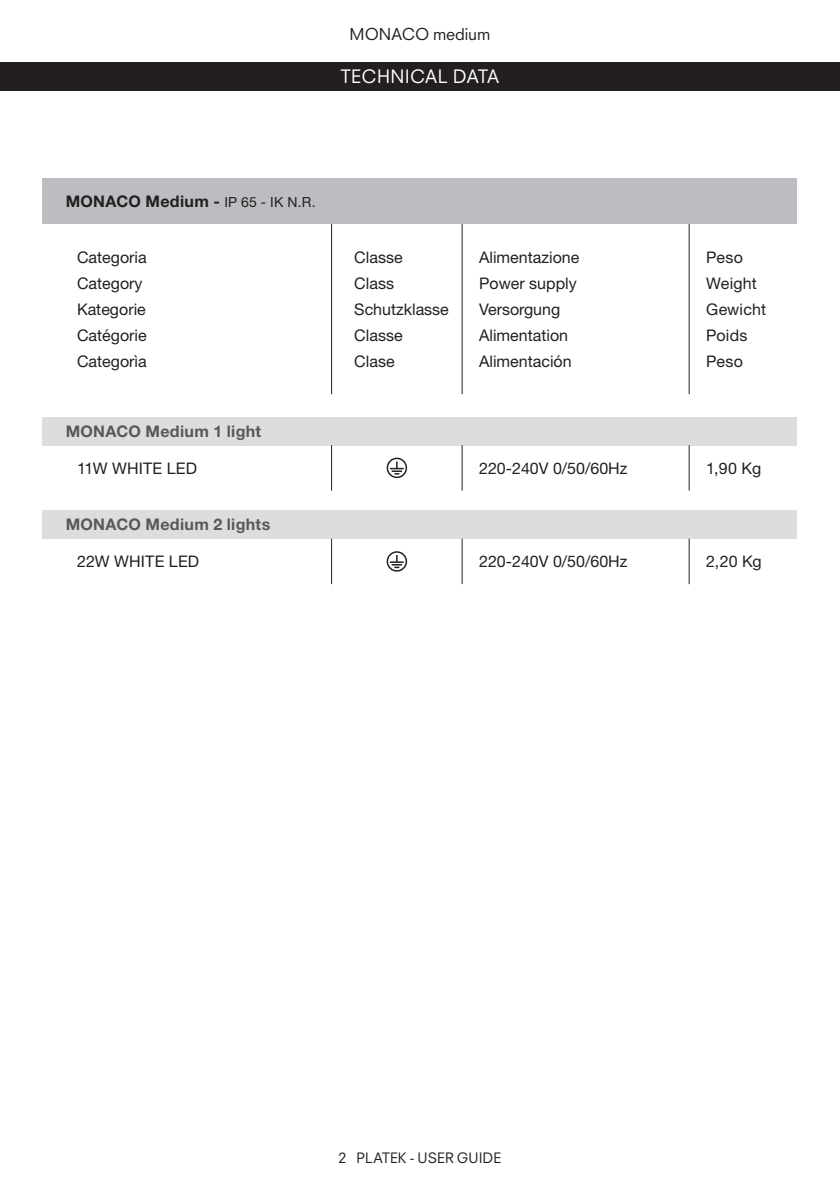
<style>
.page{position:relative;width:840px;height:1191px;background:#fff}
.page>*{position:absolute;margin:0;border:0;box-sizing:border-box;transform-origin:0 0}
.t1{font:18px "Neuzeit SLT Std";letter-spacing:.015em;color:#fff}
.t2{font:16px/26px "Helvetica Neue LT Std";color:#231f20}
.t3{font:700 16px "Helvetica Neue LT Std";letter-spacing:.02em;color:#57585a}
.t4{font:700 16px "Helvetica Neue LT Std";letter-spacing:.025em;color:#231f20}
.t5{font:16px "Neuzeit SLT Std";letter-spacing:-.005em;color:#231f20}
.t6{font:14px "Neuzeit SLT Std";letter-spacing:.005em;color:#231f20}
.s1{font-weight:400;font-size:14px}
</style>
<div class="page">
<div style="left:0;top:62px;width:839px;height:29px;background:#231f20"></div>
<div style="left:43px;top:179px;width:753px;height:45px;background:#bcbdc0"></div>
<hr style="left:331px;top:224px;width:1px;height:170px;background:#231f20">
<hr style="left:461px;top:224px;width:1px;height:170px;background:#231f20">
<hr style="left:688px;top:224px;width:1px;height:170px;background:#231f20">
<div style="left:43px;top:417px;width:753px;height:28px;background:#dcdddf"></div>
<hr style="left:331px;top:445px;width:1px;height:45px;background:#231f20">
<hr style="left:461px;top:445px;width:1px;height:45px;background:#231f20">
<hr style="left:688px;top:445px;width:1px;height:45px;background:#231f20">
<div style="left:386px;top:457px;width:21px;height:21px;border:2px solid #231f20;border-radius:50%"></div>
<svg style="left:390px;top:461px;width:13px;height:13px"></svg>
<div style="left:43px;top:510px;width:753px;height:29px;background:#dcdddf"></div>
<hr style="left:331px;top:539px;width:1px;height:45px;background:#231f20">
<hr style="left:461px;top:539px;width:1px;height:45px;background:#231f20">
<hr style="left:688px;top:539px;width:1px;height:45px;background:#231f20">
<div style="left:386px;top:551px;width:21px;height:20px;border:2px solid #231f20;border-radius:50%"></div>
<svg style="left:390px;top:555px;width:13px;height:13px"></svg>
<p class="t5" style="left:349px;top:25px;width:142px">MONACO medium</p>
<p class="t1" style="left:340px;top:66px;width:160px">TECHNICAL DATA</p>
<p class="t4" style="left:66px;top:191px;width:251px">MONACO Medium - <span class="s1">IP 65 - IK N.R.</span></p>
<p class="t2" style="left:77px;top:244px;width:71px">Categoria</p>
<p class="t2" style="left:77px;top:270px;width:67px">Category</p>
<p class="t2" style="left:77px;top:296px;width:70px">Kategorie</p>
<p class="t2" style="left:77px;top:322px;width:71px">Catégorie</p>
<p class="t2" style="left:77px;top:348px;width:71px">Categorìa</p>
<p class="t2" style="left:354px;top:244px;width:96px">Classe<br>Class<br>Schutzklasse<br>Classe<br>Clase</p>
<p class="t2" style="left:479px;top:244px;width:102px">Alimentazione</p>
<p class="t2" style="left:479px;top:270px;width:99px">Power supply</p>
<p class="t2" style="left:479px;top:296px;width:83px">Versorgung</p>
<p class="t2" style="left:479px;top:322px;width:90px">Alimentation</p>
<p class="t2" style="left:479px;top:348px;width:94px">Alimentación</p>
<p class="t2" style="left:705px;top:244px;width:38px">Peso</p>
<p class="t2" style="left:705px;top:270px;width:52px">Weight</p>
<p class="t2" style="left:705px;top:296px;width:62px">Gewicht</p>
<p class="t2" style="left:705px;top:322px;width:43px">Poids</p>
<p class="t2" style="left:705px;top:348px;width:38px">Peso</p>
<p class="t3" style="left:66px;top:421px;width:197px">MONACO Medium 1 light</p>
<p class="t2" style="left:77px;top:455px;width:121px">11W WHITE LED</p>
<p class="t2" style="left:479px;top:455px;width:150px">220-240V 0/50/60Hz</p>
<p class="t2" style="left:705px;top:455px;width:57px">1,90 Kg</p>
<p class="t3" style="left:66px;top:515px;width:206px">MONACO Medium 2 lights</p>
<p class="t2" style="left:77px;top:548px;width:124px">22W WHITE LED</p>
<p class="t2" style="left:479px;top:548px;width:150px">220-240V 0/50/60Hz</p>
<p class="t2" style="left:705px;top:548px;width:57px">2,20 Kg</p>
<p class="t6" style="left:338px;top:1149px;width:164px">2 PLATEK - USER GUIDE</p>
</div>
